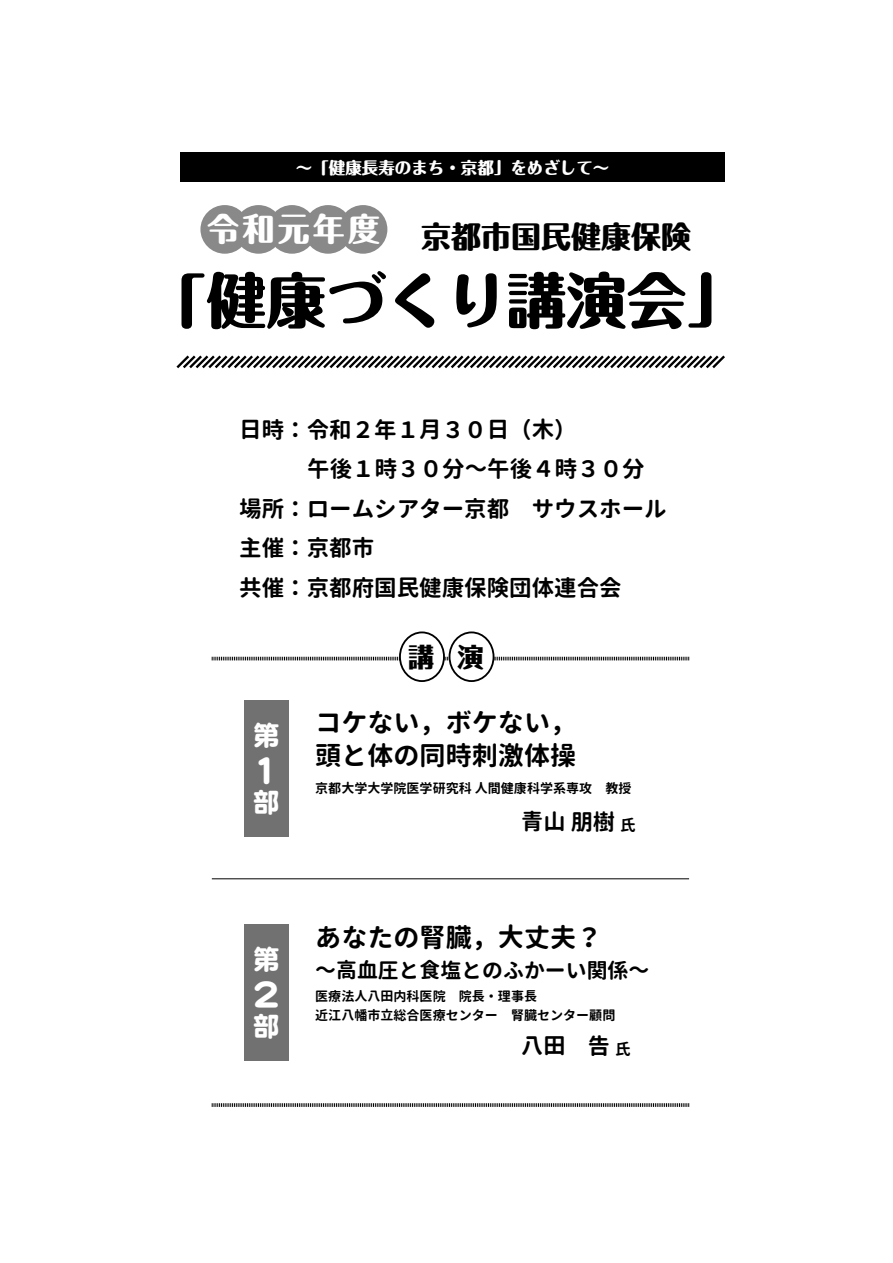
<style>
.page{position:relative;width:893px;height:1263px;background:#fff}
.page>*{position:absolute;margin:0;border:0;box-sizing:border-box;transform-origin:0 0}
.t1{font:800 60px "Maru Fo Pro";color:#000}
.t2{font:39.15px "DF Maru Gothic Std W9";color:#fff}
.t3{font:800 31.95px "Maru Fo Pro";letter-spacing:.1em;color:#fff}
.t4{font:800 30px "Maru Fo Pro";color:#000}
.t5{font:27.45px "DF Maru Gothic Std W9";color:#fff}
.t6{font:700 26.1px/32.7px "Gen Jyuu Gothic";color:#000}
.t7{font:800 26.1px "Folk Pro";color:#000}
.t8{font:700 22.5px "Gen Jyuu Gothic";color:#000}
.t9{font:700 22.2px "Gen Jyuu Gothic";color:#000}
.t10{font:700 20.85px "Gen Jyuu Gothic";color:#000}
.t11{font:800 16.5px "Maru Fo Pro";color:#fff}
.t12{font:700 13.05px/19.4px "Gen Jyuu Gothic";color:#000}
.s1{font-size:15.6px}
</style>
<div class="page">
<div style="left:180px;top:153px;width:545px;height:29px;background:#000"></div>
<svg style="left:176px;top:355px;width:549px;height:14px"></svg>
<hr style="left:212px;top:878px;width:477px;height:1px;background:#000">
<svg style="left:211px;top:656px;width:478px;height:5px"></svg>
<svg style="left:211px;top:1103px;width:478px;height:4px"></svg>
<div style="left:244px;top:700px;width:45px;height:136px;background:#727171"></div>
<div style="left:244px;top:925px;width:45px;height:136px;background:#727171"></div>
<div style="left:400px;top:632px;width:44px;height:49px;background:#fff;border-radius:50%"></div>
<div style="left:399px;top:631px;width:46px;height:51px;border:2px solid #000;border-radius:50%"></div>
<div style="left:449px;top:632px;width:45px;height:49px;background:#fff;border-radius:50%"></div>
<div style="left:449px;top:631px;width:45px;height:51px;border:2px solid #000;border-radius:50%"></div>
<div style="left:200px;top:205px;width:49px;height:49px;background:#898989;border-radius:50%"></div>
<div style="left:234px;top:205px;width:49px;height:49px;background:#898989;border-radius:50%"></div>
<div style="left:268px;top:205px;width:48px;height:49px;background:#898989;border-radius:50%"></div>
<div style="left:304px;top:205px;width:48px;height:49px;background:#898989;border-radius:50%"></div>
<div style="left:339px;top:205px;width:48px;height:49px;background:#898989;border-radius:50%"></div>
<p class="t11" style="left:296px;top:154px;width:315px">～「健康長寿のまち・京都」をめざして～</p>
<h3 class="t3" style="left:207px;top:204px;width:174px">令和元年度</h3>
<h3 class="t4" style="left:421px;top:213px;width:271px">京都市国民健康保険</h3>
<h1 class="t1" style="left:146px;top:252px;width:602px">「健康づくり講演会」</h1>
<p class="t8" style="left:239px;top:413px;width:339px">日時：令和２年１月３０日（木）</p>
<p class="t8" style="left:307px;top:453px;width:339px">午後１時３０分～午後４時３０分</p>
<p class="t8" style="left:239px;top:492px;width:429px">場所：ロームシアター京都　サウスホール</p>
<p class="t8" style="left:239px;top:531px;width:136px">主催：京都市</p>
<p class="t8" style="left:239px;top:571px;width:384px">共催：京都府国民健康保険団体連合会</p>
<p class="t5" style="left:253px;top:720px;width:27px">第</p>
<h2 class="t2" style="left:247px;top:747px;width:24px">１</h2>
<p class="t5" style="left:253px;top:787px;width:27px">部</p>
<p class="t5" style="left:253px;top:945px;width:27px">第</p>
<h2 class="t2" style="left:247px;top:972px;width:33px">２</h2>
<p class="t5" style="left:253px;top:1011px;width:27px">部</p>
<p class="t7" style="left:408px;top:634px;width:77px">講 演</p>
<p class="t6" style="left:315px;top:706px;width:262px">コケない，ボケない，頭と体の同時刺激体操</p>
<p class="t12" style="left:315px;top:779px;width:318px">京都大学大学院医学研究科 人間健康科学系専攻　教授</p>
<p class="t9" style="left:521px;top:805px;width:116px">青山 朋樹 <span class="s1">氏</span></p>
<p class="t6" style="left:315px;top:921px;width:289px">あなたの腎臓，大丈夫？</p>
<p class="t10" style="left:315px;top:955px;width:336px">～高血圧と食塩とのふかーい関係～</p>
<p class="t12" style="left:315px;top:986px;width:302px">医療法人八田内科医院　院長・理事長<br>近江八幡市立総合医療センター　腎臓センター顧問</p>
<p class="t9" style="left:521px;top:1030px;width:111px">八田　告 <span class="s1">氏</span></p>
</div>
